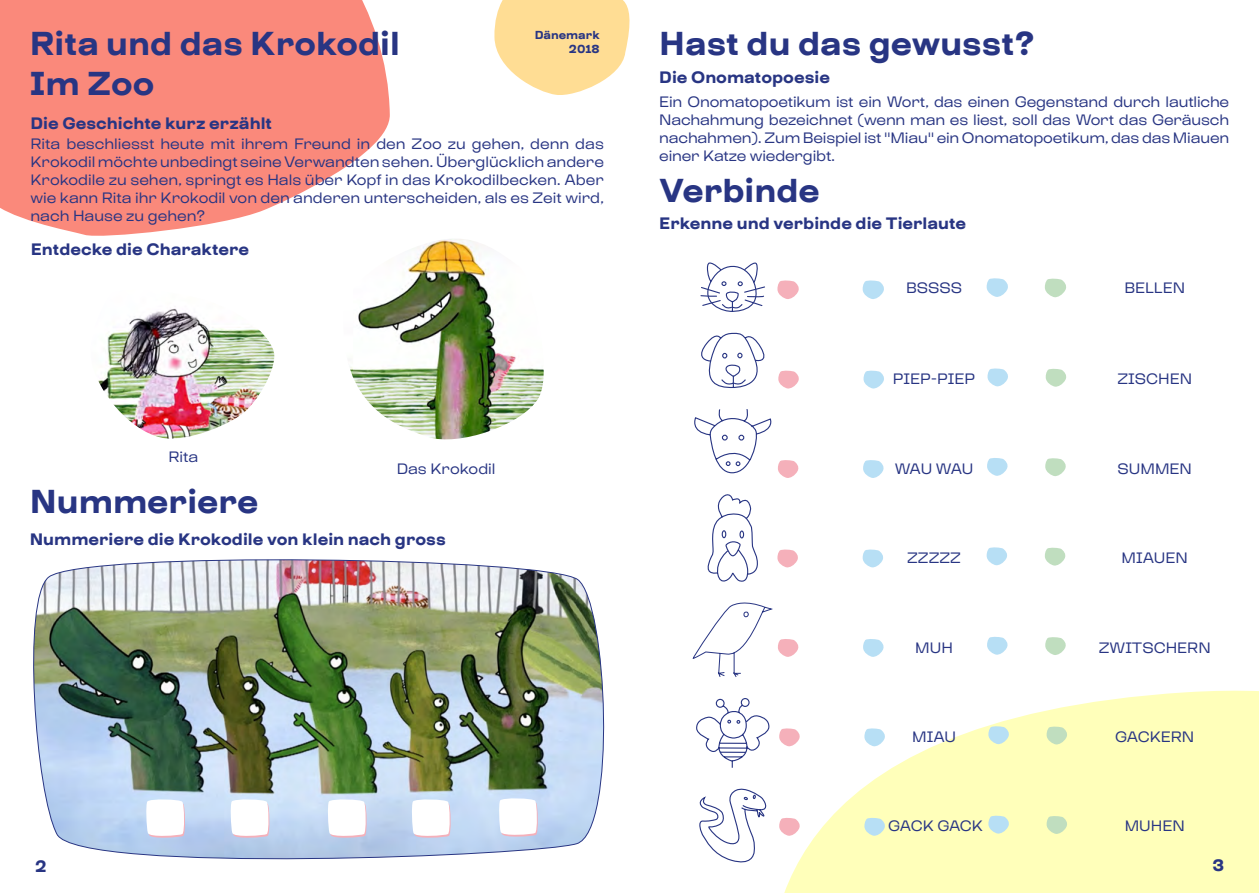
<style>
.page{position:relative;width:1259px;height:893px;background:#fff}
.page>*{position:absolute;margin:0;border:0;box-sizing:border-box;transform-origin:0 0}
.t1{font:33px/39.6px "Boogie School Sans High 6 th";color:#283583}
.t2{font:16.5px "Boogie School Sans High 6 th";color:#283583}
.t3{font:15px/18px "Boogie School Sans High 3 rd";color:#283583;text-align:justify}
.t4{font:15px "Boogie School Sans High 3 rd";letter-spacing:-.035em;color:#283583}
.t5{font:11.55px/13.8px "Boogie School Sans High 6 th";color:#283583;text-align:right}
</style>
<div class="page">
<svg style="left:494px;top:0;width:136px;height:95px"></svg>
<svg style="left:0;top:0;width:390px;height:236px;background:#fa978b"></svg>
<img style="left:98px;top:308px;width:177px;height:131px">
<img style="left:350px;top:239px;width:194px;height:201px">
<img style="left:33px;top:559px;width:572px;height:301px">
<svg style="left:145px;top:798px;width:41px;height:42px"></svg>
<svg style="left:230px;top:798px;width:40px;height:42px"></svg>
<svg style="left:327px;top:798px;width:40px;height:42px"></svg>
<svg style="left:411px;top:798px;width:40px;height:42px"></svg>
<svg style="left:498px;top:797px;width:41px;height:41px"></svg>
<svg style="left:784px;top:690px;width:475px;height:203px;fill:#ffffba"></svg>
<svg style="left:986px;top:278px;width:22px;height:19px"></svg>
<svg style="left:987px;top:458px;width:21px;height:18px"></svg>
<svg style="left:987px;top:368px;width:21px;height:19px"></svg>
<svg style="left:988px;top:725px;width:22px;height:19px"></svg>
<svg style="left:987px;top:636px;width:21px;height:19px"></svg>
<svg style="left:988px;top:815px;width:22px;height:19px"></svg>
<svg style="left:986px;top:547px;width:21px;height:19px"></svg>
<svg style="left:1045px;top:278px;width:21px;height:20px"></svg>
<svg style="left:1045px;top:458px;width:21px;height:18px"></svg>
<svg style="left:1045px;top:368px;width:21px;height:19px"></svg>
<svg style="left:1046px;top:726px;width:23px;height:19px"></svg>
<svg style="left:1045px;top:637px;width:21px;height:18px"></svg>
<svg style="left:1046px;top:815px;width:23px;height:19px"></svg>
<svg style="left:1045px;top:547px;width:21px;height:19px"></svg>
<svg style="left:777px;top:280px;width:22px;height:19px"></svg>
<svg style="left:778px;top:370px;width:21px;height:19px"></svg>
<svg style="left:779px;top:728px;width:22px;height:19px"></svg>
<svg style="left:692px;top:602px;width:107px;height:75px"></svg>
<svg style="left:779px;top:817px;width:22px;height:19px"></svg>
<svg style="left:777px;top:549px;width:21px;height:19px"></svg>
<svg style="left:862px;top:280px;width:22px;height:19px"></svg>
<svg style="left:863px;top:460px;width:21px;height:18px"></svg>
<svg style="left:863px;top:370px;width:21px;height:19px"></svg>
<svg style="left:864px;top:728px;width:22px;height:19px"></svg>
<svg style="left:863px;top:639px;width:21px;height:18px"></svg>
<svg style="left:864px;top:817px;width:22px;height:19px"></svg>
<svg style="left:862px;top:549px;width:21px;height:19px"></svg>
<svg style="left:707px;top:494px;width:51px;height:88px"></svg>
<svg style="left:696px;top:698px;width:74px;height:70px"></svg>
<svg style="left:699px;top:788px;width:68px;height:75px"></svg>
<svg style="left:694px;top:409px;width:105px;height:69px"></svg>
<svg style="left:701px;top:332px;width:64px;height:57px"></svg>
<svg style="left:700px;top:262px;width:65px;height:50px"></svg>
<h1 class="t1" style="left:30px;top:25px;width:371px">Rita und das Krokodil<br>Im Zoo</h1>
<p class="t2" style="left:30px;top:113px;width:243px">Die Geschichte kurz erzählt</p>
<p class="t5" style="left:535px;top:29px;width:67px">Dänemark<br>2018</p>
<p class="t3" style="left:30px;top:136px;width:575px">Rita beschliesst heute mit ihrem Freund in den Zoo zu gehen, denn das Krokodil möchte unbedingt seine Verwandten sehen. Überglücklich andere Krokodile zu sehen, springt es Hals über Kopf in das Krokodilbecken. Aber wie kann Rita ihr Krokodil von den anderen unterscheiden, als es Zeit wird, nach Hause zu gehen?</p>
<p class="t2" style="left:31px;top:239px;width:220px">Entdecke die Charaktere</p>
<p class="t3" style="left:168px;top:448px;width:31px">Rita</p>
<p class="t3" style="left:397px;top:460px;width:100px">Das Krokodil</p>
<h1 class="t1" style="left:30px;top:482px;width:230px">Nummeriere</h1>
<p class="t2" style="left:30px;top:529px;width:417px">Nummeriere die Krokodile von klein nach gross</p>
<p class="t2" style="left:35px;top:856px;width:13px">2</p>
<h1 class="t1" style="left:659px;top:25px;width:377px">Hast du das gewusst?</h1>
<p class="t2" style="left:659px;top:67px;width:172px">Die Onomatopoesie</p>
<p class="t3" style="left:659px;top:93px;width:571px">Ein Onomatopoetikum ist ein Wort, das einen Gegenstand durch lautliche Nachahmung bezeichnet (wenn man es liest, soll das Wort das Geräusch nachahmen). Zum Beispiel ist "Miau" ein Onomatopoetikum, das das Miauen einer Katze wiedergibt.</p>
<h1 class="t1" style="left:659px;top:171px;width:162px">Verbinde</h1>
<p class="t2" style="left:659px;top:213px;width:308px">Erkenne und verbinde die Tierlaute</p>
<p class="t3" style="left:906px;top:279px;width:58px">BSSSS</p>
<p class="t3" style="left:1124px;top:279px;width:62px">BELLEN</p>
<p class="t3" style="left:893px;top:370px;width:84px">PIEP-PIEP</p>
<p class="t3" style="left:1117px;top:370px;width:76px">ZISCHEN</p>
<p class="t3" style="left:894px;top:460px;width:80px">WAU WAU</p>
<p class="t3" style="left:1117px;top:460px;width:76px">SUMMEN</p>
<p class="t3" style="left:907px;top:549px;width:55px">ZZZZZ</p>
<p class="t3" style="left:1121px;top:549px;width:68px">MIAUEN</p>
<p class="t3" style="left:915px;top:639px;width:39px">MUH</p>
<p class="t3" style="left:1098px;top:639px;width:113px">ZWITSCHERN</p>
<p class="t3" style="left:912px;top:728px;width:45px">MIAU</p>
<p class="t3" style="left:1115px;top:728px;width:81px">GACKERN</p>
<p class="t4" style="left:888px;top:817px;width:96px">GACK GACK</p>
<p class="t3" style="left:1124px;top:817px;width:62px">MUHEN</p>
<p class="t2" style="left:1212px;top:855px;width:13px">3</p>
</div>
